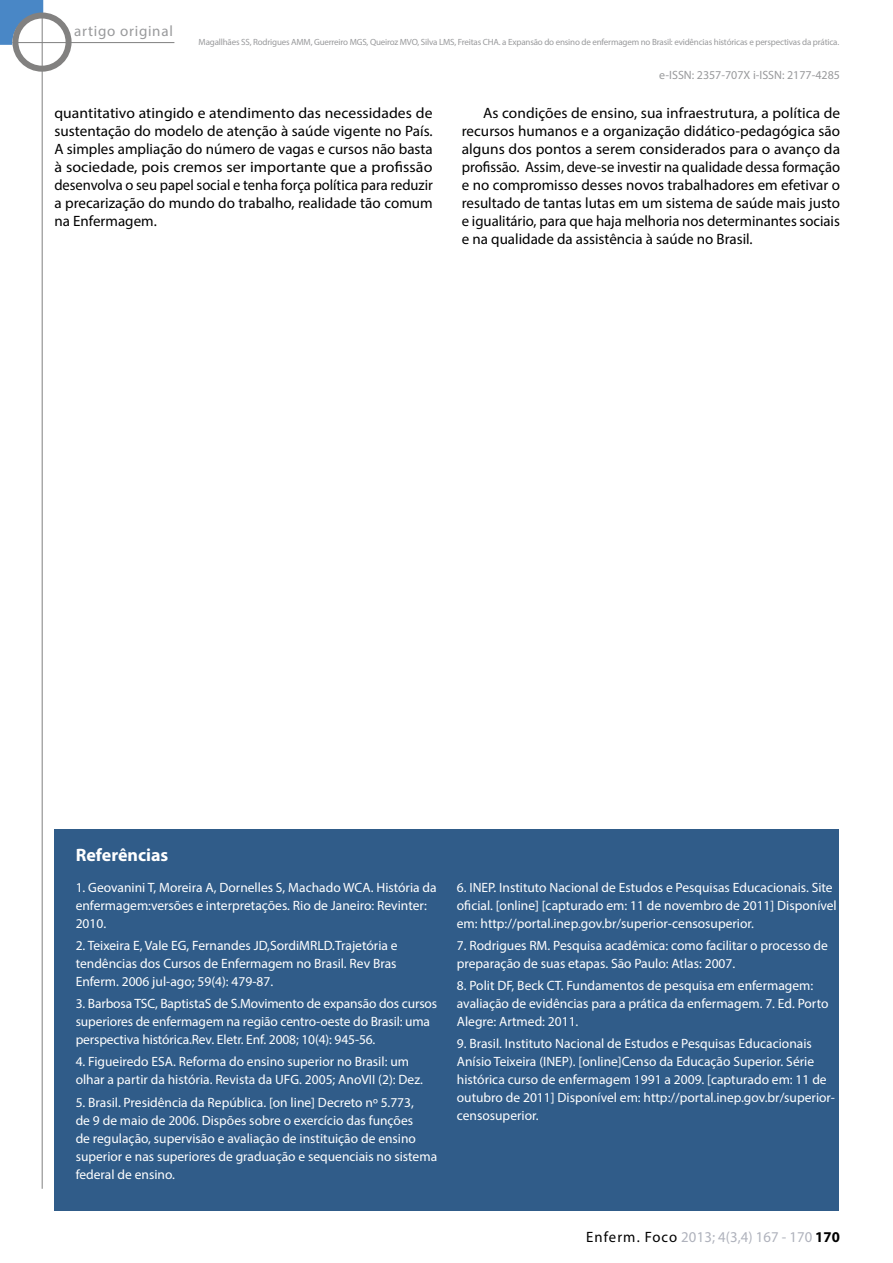
<style>
.page{position:relative;width:893px;height:1263px;background:#fff}
.page>*{position:absolute;margin:0;border:0;box-sizing:border-box;transform-origin:0 0}
.t1{font:700 18px "Myriad Pro";color:#fff}
.t2{font:15px/18px "Myriad Pro";color:#000;text-align:justify}
.t3{font:15px/18px "Myriad Pro";color:#000;text-align:justify;scale:1.04 1}
.t4{font:15px "Myriad Pro";letter-spacing:.04em;color:#afb2bc}
.t5{font:15px "Myriad Pro";letter-spacing:.05em;color:#999a9c}
.t6{font:13.5px/18px "Myriad Pro";color:#fff}
.t7{font:12px "Myriad Pro";color:#999a9c}
.t8{font:9px "Myriad Pro";letter-spacing:-.02em;color:#999a9c}
.s1{color:#000}
.s2{font-weight:700;color:#000}
</style>
<div class="page">
<hr style="left:42px;top:14px;width:1px;height:1175px;background:#808080">
<svg style="left:0;top:0;width:43px;height:45px"></svg>
<div style="left:12px;top:13px;width:60px;height:59px;border:6px solid #828180;border-radius:50%"></div>
<hr style="left:12px;top:42px;width:162px;height:1px;background:#808080">
<div style="left:54px;top:829px;width:784px;height:382px;background:#305c89"></div>
<p class="t5" style="left:74px;top:22px;width:100px">artigo original</p>
<p class="t8" style="left:199px;top:36px;width:642px">Magallhães SS, Rodrigues AMM, Guerreiro MGS, Queiroz MVO, Silva LMS, Freitas CHA. a Expansão do ensino de enfermagem no Brasil: evidências históricas e perspectivas da prática.</p>
<p class="t7" style="left:659px;top:68px;width:182px">e-ISSN: 2357-707X i-ISSN: 2177-4285</p>
<p class="t3" style="left:54px;top:103px;width:365px">quantitativo atingido e atendimento das necessidades de sustentação do modelo de atenção à saúde vigente no País.<br>A simples ampliação do número de vagas e cursos não basta à sociedade, pois cremos ser importante que a profissão desenvolva o seu papel social e tenha força política para reduzir a precarização do mundo do trabalho, realidade tão comum na Enfermagem.</p>
<p class="t2" style="left:462px;top:103px;width:380px;text-indent:21px">As condições de ensino, sua infraestrutura, a política de recursos humanos e a organização didático-pedagógica são alguns dos pontos a serem considerados para o avanço da profissão. Assim, deve-se investir na qualidade dessa formação e no compromisso desses novos trabalhadores em efetivar o resultado de tantas lutas em um sistema de saúde mais justo e igualitário, para que haja melhoria nos determinantes sociais e na qualidade da assistência à saúde no Brasil.</p>
<h1 class="t1" style="left:76px;top:844px;width:94px">Referências</h1>
<p class="t6" style="left:76px;top:878px;width:363px">1. Geovanini T, Moreira A, Dornelles S, Machado WCA. História da enfermagem:versões e interpretações. Rio de Janeiro: Revinter:<br>2010.</p>
<p class="t6" style="left:76px;top:936px;width:323px;text-align:justify">2. Teixeira E, Vale EG, Fernandes JD,SordiMRLD.Trajetória e tendências dos Cursos de Enfermagem no Brasil. Rev Bras Enferm. 2006 jul-ago; 59(4): 479-87.</p>
<p class="t6" style="left:76px;top:994px;width:363px">3. Barbosa TSC, BaptistaS de S.Movimento de expansão dos cursos superiores de enfermagem na região centro-oeste do Brasil: uma perspectiva histórica.Rev. Eletr. Enf. 2008; 10(4): 945-56.</p>
<p class="t6" style="left:76px;top:1053px;width:349px">4. Figueiredo ESA. Reforma do ensino superior no Brasil: um olhar a partir da história. Revista da UFG. 2005; AnoVII (2): Dez.</p>
<p class="t6" style="left:76px;top:1093px;width:363px">5. Brasil. Presidência da República. [on line] Decreto nº 5.773,<br>de 9 de maio de 2006. Dispões sobre o exercício das funções<br>de regulação, supervisão e avaliação de instituição de ensino superior e nas superiores de graduação e sequenciais no sistema federal de ensino.</p>
<p class="t6" style="left:457px;top:878px;width:381px">6. INEP. Instituto Nacional de Estudos e Pesquisas Educacionais. Site oficial. [online] [capturado em: 11 de novembro de 2011] Disponível em: http://portal.inep.gov.br/superior-censosuperior.</p>
<p class="t6" style="left:457px;top:936px;width:373px">7. Rodrigues RM. Pesquisa acadêmica: como facilitar o processo de preparação de suas etapas. São Paulo: Atlas: 2007.</p>
<p class="t6" style="left:457px;top:976px;width:373px">8. Polit DF, Beck CT. Fundamentos de pesquisa em enfermagem: avaliação de evidências para a prática da enfermagem. 7. Ed. Porto<br>Alegre: Artmed: 2011.</p>
<p class="t6" style="left:457px;top:1034px;width:380px">9. Brasil. Instituto Nacional de Estudos e Pesquisas Educacionais Anísio Teixeira (INEP). [online]Censo da Educação Superior. Série histórica curso de enfermagem 1991 a 2009. [capturado em: 11 de outubro de 2011] Disponível em: http://portal.inep.gov.br/superior&shy;censosuperior.</p>
<p class="t4" style="left:586px;top:1228px;width:255px"><span class="s1">Enferm. Foco</span> 2013; 4(3,4) 167 - 170 <span class="s2">170</span></p>
</div>
